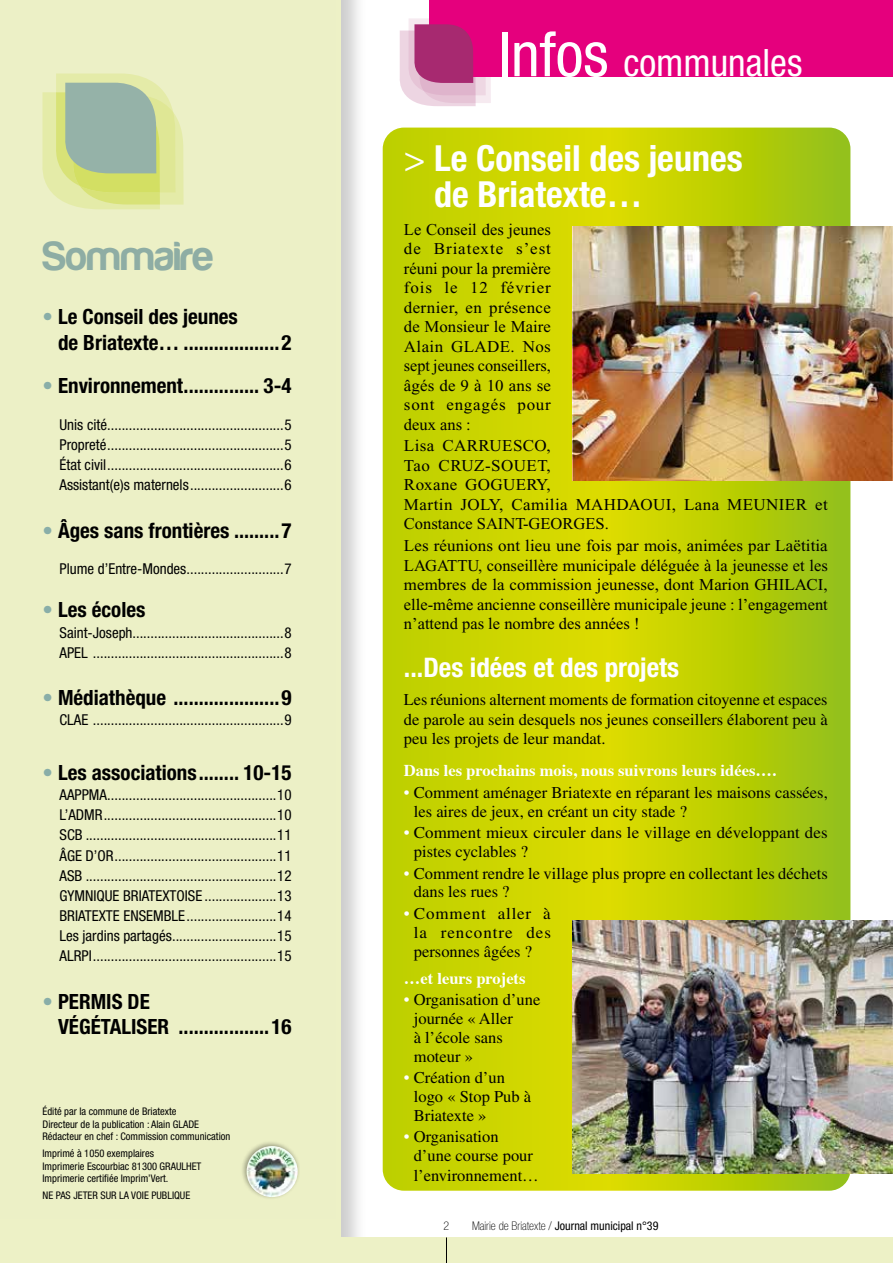
<style>
.page{position:relative;width:893px;height:1263px;background:#fff}
.page>*{position:absolute;margin:0;border:0;box-sizing:border-box;transform-origin:0 0}
.t1{font:42px "Harabara";color:#8eada4}
.t2{font:condensed 37.8px "Helvetica Neue LT";color:#fff}
.t3{font:700 condensed 36px/36px "Helvetica Neue LT";color:#fff}
.t4{font:700 condensed 27px "Helvetica Neue LT";color:#fff}
.t5{font:700 condensed 21px/25.2px "Helvetica Neue LT";color:#000}
.t6{font:16.5px/18.8px "Times";color:#000}
.t7{font:16.5px/19.5px "Times New Roman";color:#000;text-align:justify}
.t8{font:16.5px/19.5px "Times New Roman";letter-spacing:.025em;color:#000}
.t9{font:700 16.5px "Times";color:#fff}
.t10{font:condensed 15px/20.1px "Helvetica Neue LT";color:#000;text-align:justify}
.t11{font:condensed 12px "Helvetica Neue LT";color:#000}
.t12{font:100 condensed 12px "Helvetica Neue LT";color:#000}
.t13{font:condensed 10.5px/12.6px "Helvetica Neue LT";color:#000}
.s1{color:#89aea8}
.s2{font-size:61.95px}
.s3{font-weight:400}
.s4{color:#fff}
.s5{font-weight:100}
</style>
<div class="page">
<div style="left:0;top:0;width:367px;height:1263px;background:#000;opacity:.2"></div>
<div style="left:0;top:0;width:340px;height:1263px;background:#edf1c6"></div>
<svg style="left:42px;top:73px;width:142px;height:136px;background:#c2d29e"></svg>
<div style="left:0;top:1237px;width:893px;height:26px;background:#edf1c6"></div>
<svg style="left:446px;top:1237px;width:1px;height:26px"></svg>
<div style="left:430px;top:0;width:463px;height:76px;background:#e5007d"></div>
<svg style="left:400px;top:18px;width:91px;height:88px"></svg>
<div style="left:240px;top:1140px;width:60px;height:60px;background:#000;opacity:.35"></div>
<img style="left:247px;top:1146px;width:51px;height:51px;border-radius:26px">
<svg style="left:383px;top:128px;width:467px;height:1063px;background:#c4d203"></svg>
<img style="left:572px;top:920px;width:321px;height:253px">
<img style="left:572px;top:226px;width:321px;height:254px">
<h1 class="t1" style="left:43px;top:234px;width:173px">Sommaire</h1>
<h3 class="t5" style="left:58px;top:304px;width:235px;text-indent:-16px"><span class="s1">•</span> Le Conseil des jeunes<br>de Briatexte… ...................2</h3>
<h3 class="t5" style="left:43px;top:373px;width:250px"><span class="s1">•</span> Environnement............... 3-4</h3>
<p class="t10" style="left:60px;top:415px;width:233px">Unis cité.................................................5<br>Propreté.................................................5<br>État civil.................................................6<br>Assistant(e)s maternels..........................6</p>
<h3 class="t5" style="left:43px;top:517px;width:250px"><span class="s1">•</span> Âges sans frontières .........7</h3>
<p class="t10" style="left:60px;top:558px;width:233px">Plume d’Entre-Mondes...........................7</p>
<h3 class="t5" style="left:43px;top:597px;width:104px"><span class="s1">•</span> Les écoles</h3>
<p class="t10" style="left:60px;top:622px;width:233px">Saint-Joseph..........................................8<br>APEL .....................................................8</p>
<h3 class="t5" style="left:43px;top:685px;width:250px"><span class="s1">•</span> Médiathèque .....................9</h3>
<p class="t10" style="left:60px;top:710px;width:233px">CLAE .....................................................9</p>
<h3 class="t5" style="left:43px;top:760px;width:250px"><span class="s1">•</span> Les associations........ 10-15</h3>
<p class="t10" style="left:60px;top:785px;width:233px">AAPPMA...............................................10<br>L’ADMR................................................10<br>SCB .....................................................11<br>ÂGE D’OR.............................................11<br>ASB .....................................................12<br>GYMNIQUE BRIATEXTOISE ....................13<br>BRIATEXTE ENSEMBLE.........................14<br>Les jardins partagés.............................15<br>ALRPI...................................................15</p>
<h3 class="t5" style="left:58px;top:988px;width:235px;text-indent:-16px"><span class="s1">•</span> PERMIS DE<br>VÉGÉTALISER ..................16</h3>
<p class="t13" style="left:43px;top:1105px;width:189px">Édité par la commune de Briatexte<br>Directeur de la publication : Alain GLADE<br>Rédacteur en chef : Commission communication</p>
<p class="t13" style="left:43px;top:1147px;width:160px">Imprimé à 1050 exemplaires<br>Imprimerie Escourbiac 81300 GRAULHET<br>Imprimerie certifiée Imprim’Vert.</p>
<p class="t13" style="left:43px;top:1189px;width:149px">NE PAS JETER SUR LA VOIE PUBLIQUE</p>
<h2 class="t2" style="left:498px;top:41px;width:306px"><span class="s2">Infos</span> communales</h2>
<h3 class="t3" style="left:434px;top:139px;width:310px;text-indent:-30px"><span class="s3">&gt;</span> Le Conseil des jeunes de Briatexte…</h3>
<p class="t7" style="left:404px;top:219px;width:149px">Le Conseil des jeunes de Briatexte s’est réuni pour la première fois le 12 février dernier, en présence de Monsieur le Maire Alain GLADE. Nos sept jeunes conseillers, âgés de 9 à 10 ans se sont engagés pour deux ans :</p>
<p class="t8" style="left:404px;top:436px;width:425px">Lisa CARRUESCO,<br>Tao CRUZ-SOUET,<br>Roxane GOGUERY,<br>Martin JOLY, Camilia MAHDAOUI, Lana MEUNIER et<br>Constance SAINT-GEORGES.</p>
<p class="t7" style="left:404px;top:536px;width:425px">Les réunions ont lieu une fois par mois, animées par Laëtitia LAGATTU, conseillère municipale déléguée à la jeunesse et les membres de la commission jeunesse, dont Marion GHILACI, elle-même ancienne conseillère municipale jeune : l’engagement n’attend pas le nombre des années !</p>
<h3 class="t4" style="left:404px;top:651px;width:277px">...Des idées et des projets</h3>
<p class="t6" style="left:404px;top:690px;width:425px;line-height:19.5px;text-align:justify">Les réunions alternent moments de formation citoyenne et espaces de parole au sein desquels nos jeunes conseillers élaborent peu à peu les projets de leur mandat.</p>
<p class="t9" style="left:404px;top:755px;width:374px">Dans les prochains mois, nous suivrons leurs idées….</p>
<p class="t6" style="left:414px;top:783px;width:415px;text-indent:-10px"><span class="s4">•</span> Comment aménager Briatexte en réparant les maisons cassées, les aires de jeux, en créant un city stade ?</p>
<p class="t6" style="left:414px;top:823px;width:415px;text-indent:-10px"><span class="s4">•</span> Comment mieux circuler dans le village en développant des pistes cyclables ?</p>
<p class="t6" style="left:414px;top:864px;width:415px;text-indent:-10px"><span class="s4">•</span> Comment rendre le village plus propre en collectant les déchets dans les rues ?</p>
<p class="t6" style="left:414px;top:904px;width:139px;text-align:justify;text-indent:-10px"><span class="s4">•</span> Comment aller à la rencontre des personnes âgées ?</p>
<p class="t9" style="left:404px;top:962px;width:123px">…et leurs projets</p>
<p class="t6" style="left:414px;top:990px;width:128px;text-indent:-10px"><span class="s4">•</span> Organisation d’une journée « Aller<br>à l’école sans moteur »</p>
<p class="t6" style="left:414px;top:1068px;width:119px;text-indent:-10px"><span class="s4">•</span> Création d’un logo « Stop Pub à<br>Briatexte »</p>
<p class="t6" style="left:414px;top:1127px;width:126px;text-indent:-10px"><span class="s4">•</span> Organisation d’une course pour l’environnement…</p>
<p class="t12" style="left:444px;top:1219px;width:7px">2</p>
<p class="t11" style="left:472px;top:1219px;width:188px"><span class="s5">Mairie de Briatexte /</span> Journal municipal n°39</p>
</div>
